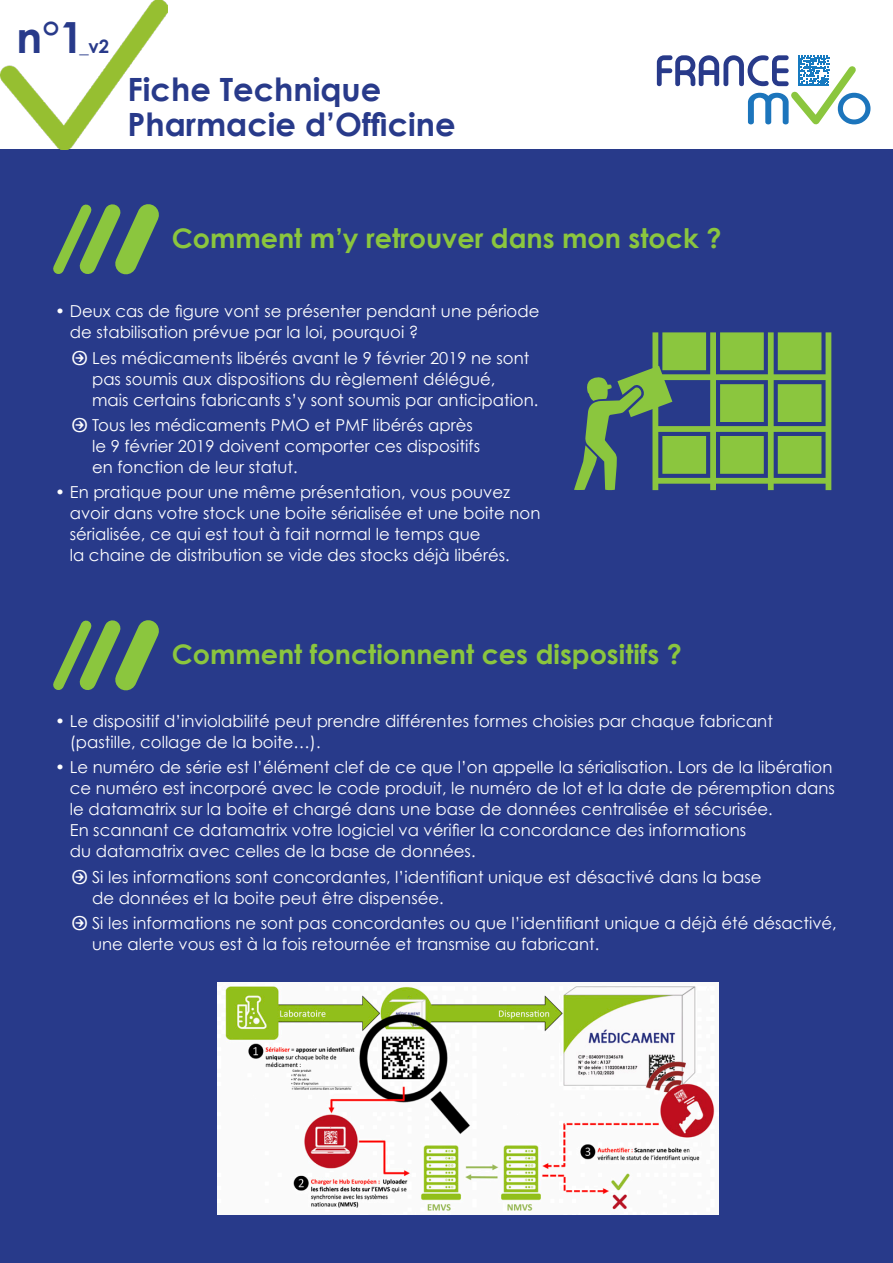
<style>
.page{position:relative;width:893px;height:1263px;background:#fff}
.page>*{position:absolute;margin:0;border:0;box-sizing:border-box;transform-origin:0 0}
.t1{font:700 42.9px "Century Gothic";color:#283a8a}
.t2{font:700 32.1px/35.2px "Century Gothic";color:#283a8a}
.t3{font:700 27px "Century Gothic";color:#8bc63e}
.t4{font:700 18.45px "Century Gothic";color:#283a8a}
.t5{font:16.5px/21px "Century Gothic";color:#fff}
.s1{font-family:"Bienvenue Picto TT"}
</style>
<div class="page">
<div style="left:0;top:150px;width:893px;height:1113px;background:#283a8a"></div>
<svg style="left:657px;top:55px;width:213px;height:70px"></svg>
<hr style="left:798px;top:84px;width:31px;height:2px;background:#177ac0">
<svg style="left:53px;top:204px;width:106px;height:71px"></svg>
<svg style="left:574px;top:332px;width:257px;height:158px"></svg>
<svg style="left:53px;top:620px;width:106px;height:71px"></svg>
<img style="left:217px;top:982px;width:501px;height:232px">
<img style="left:0;top:0;width:168px;height:150px">
<p class="t1" style="left:17px;top:11px;width:69px">n°1</p>
<p class="t4" style="left:79px;top:35px;width:31px">_v2</p>
<p class="t2" style="left:128px;top:71px;width:330px">Fiche Technique<br>Pharmacie d’Officine</p>
<p class="t3" style="left:172px;top:221px;width:551px">Comment m’y retrouver dans mon stock ?</p>
<p class="t5" style="left:70px;top:301px;width:471px;text-indent:-15px">• Deux cas de figure vont se présenter pendant une période de stabilisation prévue par la loi, pourquoi ?</p>
<p class="t5" style="left:92px;top:347px;width:448px;text-indent:-20px"><span class="s1">U</span> Les médicaments libérés avant le 9 février 2019 ne sont pas soumis aux dispositions du règlement délégué,<br>mais certains fabricants s’y sont soumis par anticipation.</p>
<p class="t5" style="left:92px;top:414px;width:389px;text-indent:-20px"><span class="s1">U</span> Tous les médicaments PMO et PMF libérés après le 9 février 2019 doivent comporter ces dispositifs en fonction de leur statut.</p>
<p class="t5" style="left:70px;top:482px;width:472px;text-indent:-15px">• En pratique pour une même présentation, vous pouvez avoir dans votre stock une boite sérialisée et une boite non sérialisée, ce qui est tout à fait normal le temps que<br>la chaine de distribution se vide des stocks déjà libérés.</p>
<p class="t3" style="left:172px;top:637px;width:512px">Comment fonctionnent ces dispositifs ?</p>
<p class="t5" style="left:70px;top:710px;width:705px;text-indent:-15px">• Le dispositif d’inviolabilité peut prendre différentes formes choisies par chaque fabricant (pastille, collage de la boite…).</p>
<p class="t5" style="left:70px;top:757px;width:767px;text-indent:-15px">• Le numéro de série est l’élément clef de ce que l’on appelle la sérialisation. Lors de la libération ce numéro est incorporé avec le code produit, le numéro de lot et la date de péremption dans le datamatrix sur la boite et chargé dans une base de données centralisée et sécurisée.<br>En scannant ce datamatrix votre logiciel va vérifier la concordance des informations<br>du datamatrix avec celles de la base de données.</p>
<p class="t5" style="left:92px;top:866px;width:671px;text-indent:-20px"><span class="s1">U</span> Si les informations sont concordantes, l’identifiant unique est désactivé dans la base de données et la boite peut être dispensée.</p>
<p class="t5" style="left:92px;top:912px;width:746px;text-indent:-20px"><span class="s1">U</span> Si les informations ne sont pas concordantes ou que l’identifiant unique a déjà été désactivé, une alerte vous est à la fois retournée et transmise au fabricant.</p>
</div>
